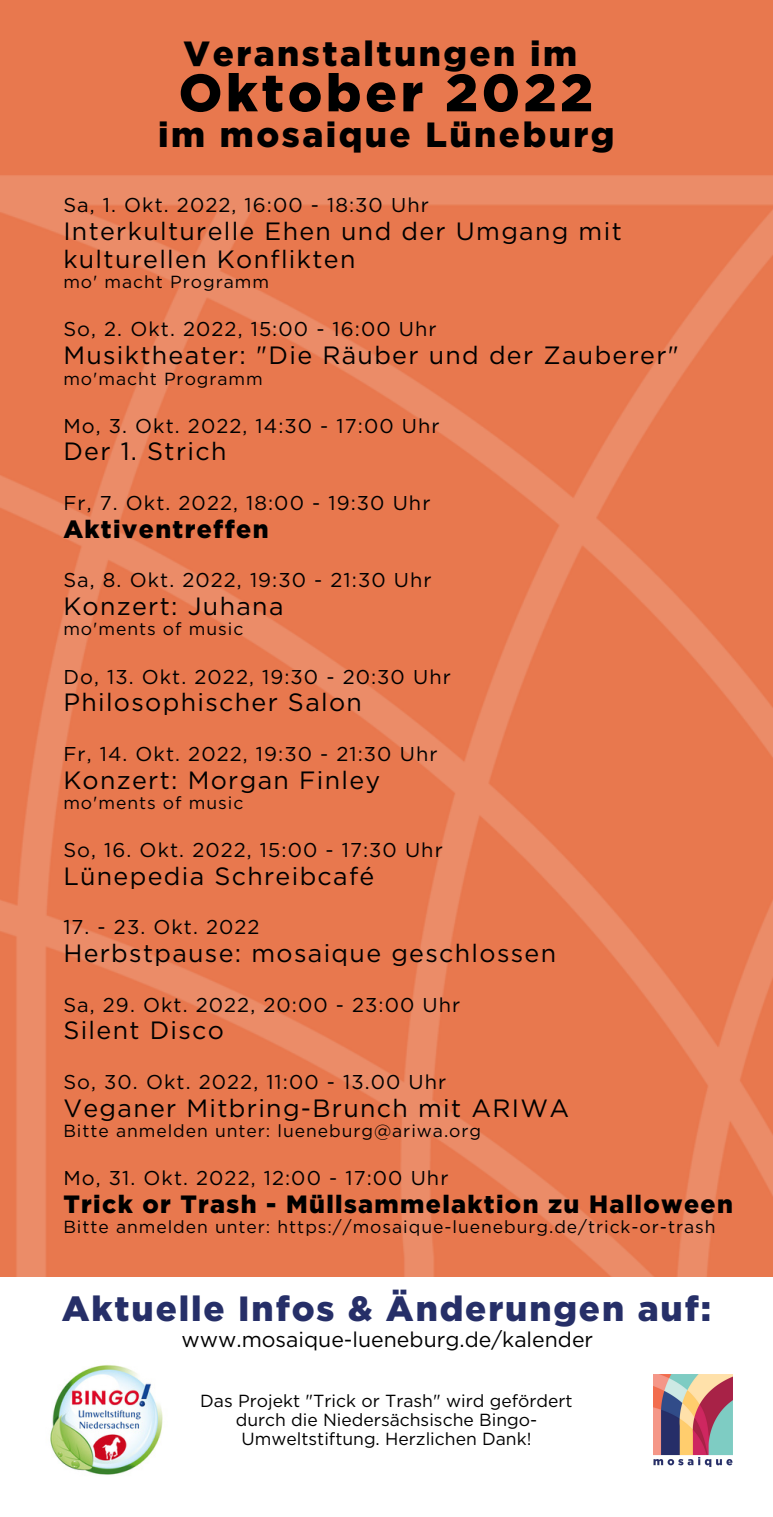
<style>
.page{position:relative;width:773px;height:1517px;background:#fff}
.page>*{position:absolute;margin:0;border:0;box-sizing:border-box;transform-origin:0 0}
.t1{font:900 52.5px "Gotham";letter-spacing:.07em;color:#000}
.t2{font:900 35px "Gotham";letter-spacing:.07em;color:#000}
.t3{font:900 35px "Gotham";letter-spacing:.055em;color:#262f68}
.t4{font:25px/27.8px "Gotham";letter-spacing:.055em;color:#000}
.t5{font:900 25px "Gotham";letter-spacing:.055em;color:#000}
.t6{font:21.25px "Gotham";color:#000}
.t7{font:20px "Gotham";letter-spacing:.055em;color:#000}
.t8{font:17.5px "Gotham";letter-spacing:.055em;color:#000}
.t9{font:17.5px/19px "Gotham";color:#000;text-align:center}
</style>
<div class="page">
<img style="left:0;top:0;width:772px;height:1277px">
<img style="left:653px;top:1375px;width:79px;height:92px">
<img style="left:50px;top:1365px;width:113px;height:110px">
<h2 class="t2" style="left:183px;top:38px;width:395px">Veranstaltungen im</h2>
<h1 class="t1" style="left:179px;top:69px;width:416px">Oktober 2022</h1>
<h2 class="t2" style="left:158px;top:119px;width:458px">im mosaique Lüneburg</h2>
<p class="t7" style="left:63px;top:196px;width:367px">Sa, 1. Okt. 2022, 16:00 - 18:30 Uhr</p>
<p class="t4" style="left:63px;top:219px;width:560px">Interkulturelle Ehen und der Umgang mit kulturellen Konflikten</p>
<p class="t8" style="left:63px;top:274px;width:207px">mo' macht Programm</p>
<p class="t7" style="left:63px;top:320px;width:375px">So, 2. Okt. 2022, 15:00 - 16:00 Uhr</p>
<p class="t4" style="left:63px;top:343px;width:617px">Musiktheater: "Die Räuber und der Zauberer"</p>
<p class="t8" style="left:63px;top:371px;width:201px">mo'macht Programm</p>
<p class="t7" style="left:63px;top:417px;width:378px">Mo, 3. Okt. 2022, 14:30 - 17:00 Uhr</p>
<p class="t4" style="left:63px;top:439px;width:165px">Der 1. Strich</p>
<p class="t7" style="left:63px;top:494px;width:368px">Fr, 7. Okt. 2022, 18:00 - 19:30 Uhr</p>
<p class="t5" style="left:63px;top:518px;width:207px">Aktiventreffen</p>
<p class="t7" style="left:63px;top:571px;width:370px">Sa, 8. Okt. 2022, 19:30 - 21:30 Uhr</p>
<p class="t4" style="left:63px;top:594px;width:222px">Konzert: Juhana</p>
<p class="t8" style="left:63px;top:621px;width:181px">mo'ments of music</p>
<p class="t7" style="left:63px;top:667px;width:389px">Do, 13. Okt. 2022, 19:30 - 20:30 Uhr</p>
<p class="t4" style="left:63px;top:690px;width:300px">Philosophischer Salon</p>
<p class="t7" style="left:63px;top:745px;width:375px">Fr, 14. Okt. 2022, 19:30 - 21:30 Uhr</p>
<p class="t4" style="left:63px;top:767px;width:318px">Konzert: Morgan Finley</p>
<p class="t8" style="left:63px;top:795px;width:181px">mo'ments of music</p>
<p class="t7" style="left:63px;top:841px;width:381px">So, 16. Okt. 2022, 15:00 - 17:30 Uhr</p>
<p class="t4" style="left:63px;top:863px;width:312px">Lünepedia Schreibcafé</p>
<p class="t7" style="left:63px;top:918px;width:198px">17. - 23. Okt. 2022</p>
<p class="t4" style="left:63px;top:941px;width:494px">Herbstpause: mosaique geschlossen</p>
<p class="t7" style="left:63px;top:996px;width:398px">Sa, 29. Okt. 2022, 20:00 - 23:00 Uhr</p>
<p class="t4" style="left:63px;top:1018px;width:162px">Silent Disco</p>
<p class="t7" style="left:63px;top:1073px;width:384px">So, 30. Okt. 2022, 11:00 - 13.00 Uhr</p>
<p class="t4" style="left:63px;top:1095px;width:507px">Veganer Mitbring-Brunch mit ARIWA</p>
<p class="t8" style="left:63px;top:1123px;width:419px">Bitte anmelden unter: lueneburg@ariwa.org</p>
<p class="t7" style="left:63px;top:1169px;width:386px">Mo, 31. Okt. 2022, 12:00 - 17:00 Uhr</p>
<p class="t5" style="left:63px;top:1193px;width:671px">Trick or Trash - Müllsammelaktion zu Halloween</p>
<p class="t8" style="left:63px;top:1219px;width:653px">Bitte anmelden unter: https://mosaique-lueneburg.de/trick-or-trash</p>
<h2 class="t3" style="left:62px;top:1292px;width:650px">Aktuelle Infos &amp; Änderungen auf:</h2>
<p class="t6" style="left:181px;top:1330px;width:413px">www.mosaique-lueneburg.de/kalender</p>
<p class="t9" style="left:200px;top:1392px;width:374px">Das Projekt "Trick or Trash" wird gefördert durch die Niedersächsische Bingo-<br>Umweltstiftung. Herzlichen Dank!</p>
</div>
